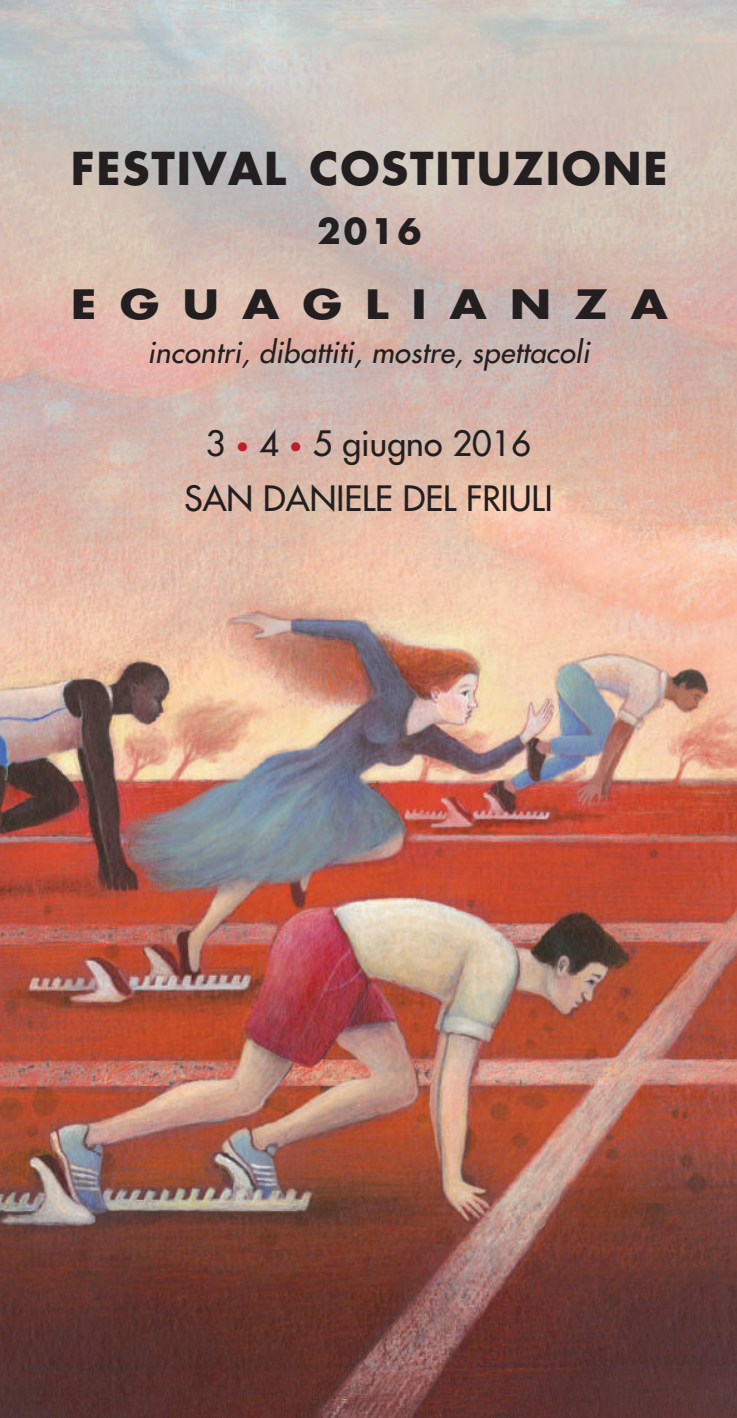
<style>
.page{position:relative;width:737px;height:1418px;background:#fff}
.page>*{position:absolute;margin:0;border:0;box-sizing:border-box;transform-origin:0 0}
.t1{font:700 44px "Futura";letter-spacing:.04em;color:#231f20}
.t2{font:700 39.25px "Futura";letter-spacing:.49em;color:#231f20;scale:1.2 1}
.t3{font:700 34.25px "Futura";color:#231f20}
.t4{font:34px/54.5px "Futura";color:#231f20;text-align:center}
.t5{font:italic 28.75px "Futura";letter-spacing:.01em;color:#231f20}
.s1{font-size:24.25px;color:#be1d2c}
</style>
<div class="page">
<img style="left:0;top:0;width:737px;height:1417px">
<h1 class="t1" style="left:71px;top:138px;width:598px">FESTIVAL COSTITUZIONE</h1>
<p class="t3" style="left:317px;top:207px;width:106px">2016</p>
<h2 class="t2" style="left:71px;top:277px;width:499px">EGUAGLIANZA</h2>
<p class="t5" style="left:147px;top:333px;width:444px">incontri, dibattiti, mostre, spettacoli</p>
<p class="t4" style="left:184px;top:416px;width:370px">3 <span class="s1">•</span> 4 <span class="s1">•</span> 5 giugno 2016<br>SAN DANIELE DEL FRIULI</p>
</div>
